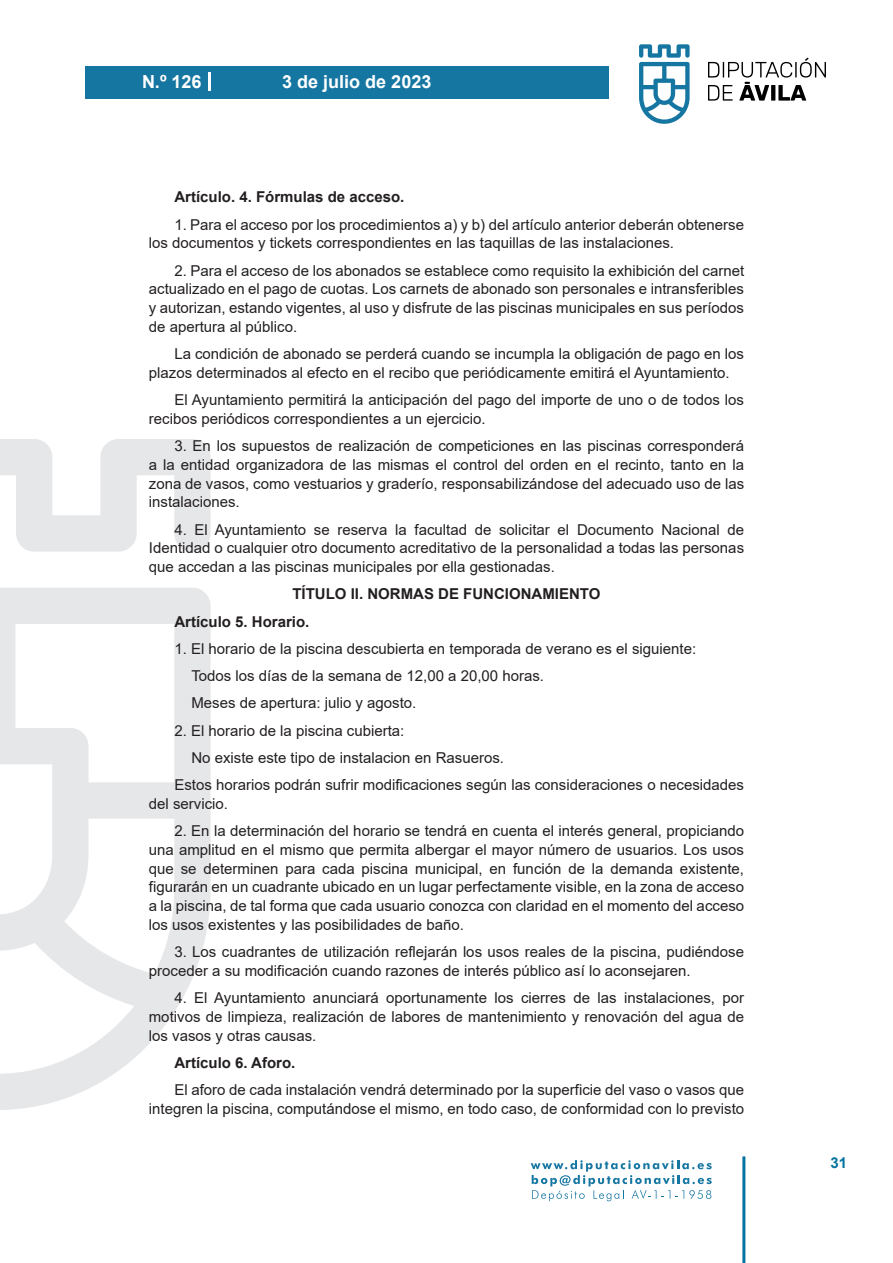
<style>
.page{position:relative;width:893px;height:1263px;background:#fff}
.page>*{position:absolute;margin:0;border:0;box-sizing:border-box;transform-origin:0 0}
.t1{font:700 18px "Arial";color:#fff}
.texto_normal{font:15px/18.8px "Arial";color:#231f20}
.texto_normal-2{font:700 15px "Arial";color:#231f20}
.texto_centrado{font:700 15px "Arial";color:#231f20}
.t2{font:700 15px "Arial";color:#04739f}
</style>
<div class="page">
<svg style="left:531px;top:1160px;width:181px;height:41px"></svg>
<div style="left:85px;top:66px;width:523px;height:33px;background:#1676a2"></div>
<svg style="left:639px;top:44px;width:51px;height:80px"></svg>
<svg style="left:708px;top:58px;width:118px;height:43px"></svg>
<hr style="left:742px;top:1156px;width:3px;height:107px;background:#04739f">
<svg style="left:208px;top:72px;width:2px;height:18px"></svg>
<svg style="left:0;top:439px;width:211px;height:671px"></svg>
<p class="t1" style="left:142px;top:69px;width:61px">N.º 126</p>
<p class="t1" style="left:282px;top:69px;width:151px">3 de julio de 2023</p>
<p class="texto_normal-2" style="left:174px;top:186px;width:232px">Artículo. 4. Fórmulas de acceso.</p>
<p class="texto_normal" style="left:149px;top:215px;width:597px;text-indent:26px">1. Para el acceso por los procedimientos a) y b) del artículo anterior deberán obtenerse los documentos y tickets correspondientes en las taquillas de las instalaciones.</p>
<p class="texto_normal" style="left:149px;top:261px;width:597px;text-align:justify;text-indent:26px">2. Para el acceso de los abonados se establece como requisito la exhibición del carnet actualizado en el pago de cuotas. Los carnets de abonado son personales e intransferibles y autorizan, estando vigentes, al uso y disfrute de las piscinas municipales en sus períodos de apertura al público.</p>
<p class="texto_normal" style="left:149px;top:344px;width:597px;text-indent:26px">La condición de abonado se perderá cuando se incumpla la obligación de pago en los plazos determinados al efecto en el recibo que periódicamente emitirá el Ayuntamiento.</p>
<p class="texto_normal" style="left:149px;top:390px;width:597px;text-indent:26px">El Ayuntamiento permitirá la anticipación del pago del importe de uno o de todos los recibos periódicos correspondientes a un ejercicio.</p>
<p class="texto_normal" style="left:149px;top:436px;width:597px;text-align:justify;text-indent:26px">3. En los supuestos de realización de competiciones en las piscinas corresponderá a la entidad organizadora de las mismas el control del orden en el recinto, tanto en la zona de vasos, como vestuarios y graderío, responsabilizándose del adecuado uso de las instalaciones.</p>
<p class="texto_normal" style="left:149px;top:520px;width:597px;text-align:justify;text-indent:26px">4. El Ayuntamiento se reserva la facultad de solicitar el Documento Nacional de Identidad o cualquier otro documento acreditativo de la personalidad a todas las personas que accedan a las piscinas municipales por ella gestionadas.</p>
<p class="texto_centrado" style="left:292px;top:583px;width:310px">TÍTULO II. NORMAS DE FUNCIONAMIENTO</p>
<p class="texto_normal-2" style="left:174px;top:611px;width:137px">Artículo 5. Horario.</p>
<p class="texto_normal" style="left:174px;top:639px;width:523px">1. El horario de la piscina descubierta en temporada de verano es el siguiente:</p>
<p class="texto_normal" style="left:191px;top:666px;width:354px">Todos los días de la semana de 12,00 a 20,00 horas.</p>
<p class="texto_normal" style="left:191px;top:694px;width:227px">Meses de apertura: julio y agosto.</p>
<p class="texto_normal" style="left:174px;top:721px;width:232px">2. El horario de la piscina cubierta:</p>
<p class="texto_normal" style="left:191px;top:748px;width:314px">No existe este tipo de instalacion en Rasueros.</p>
<p class="texto_normal" style="left:149px;top:775px;width:597px;text-indent:26px">Estos horarios podrán sufrir modificaciones según las consideraciones o necesidades del servicio.</p>
<p class="texto_normal" style="left:149px;top:821px;width:597px;text-align:justify;text-indent:26px">2. En la determinación del horario se tendrá en cuenta el interés general, propiciando una amplitud en el mismo que permita albergar el mayor número de usuarios. Los usos que se determinen para cada piscina municipal, en función de la demanda existente, figurarán en un cuadrante ubicado en un lugar perfectamente visible, en la zona de acceso a la piscina, de tal forma que cada usuario conozca con claridad en el momento del acceso los usos existentes y las posibilidades de baño.</p>
<p class="texto_normal" style="left:149px;top:942px;width:597px;text-indent:26px">3. Los cuadrantes de utilización reflejarán los usos reales de la piscina, pudiéndose proceder a su modificación cuando razones de interés público así lo aconsejaren.</p>
<p class="texto_normal" style="left:149px;top:988px;width:597px;text-align:justify;text-indent:26px">4. El Ayuntamiento anunciará oportunamente los cierres de las instalaciones, por motivos de limpieza, realización de labores de mantenimiento y renovación del agua de los vasos y otras causas.</p>
<p class="texto_normal-2" style="left:174px;top:1052px;width:123px">Artículo 6. Aforo.</p>
<p class="texto_normal" style="left:149px;top:1080px;width:597px;text-align:right">El aforo de cada instalación vendrá determinado por la superficie del vaso o vasos que integren la piscina, computándose el mismo, en todo caso, de conformidad con lo previsto</p>
<p class="t2" style="left:831px;top:1152px;width:18px">31</p>
</div>
